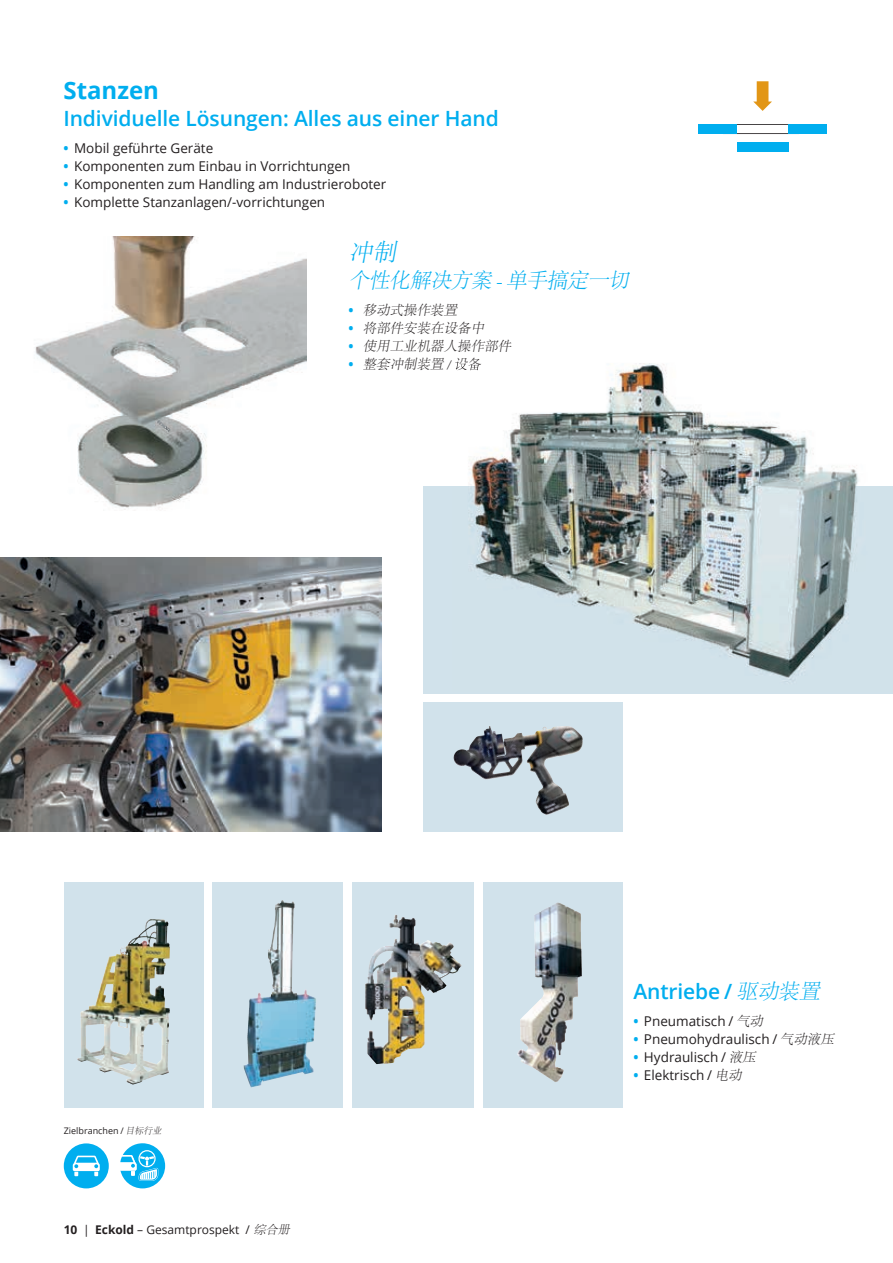
<style>
.page{position:relative;width:893px;height:1263px;background:#fff}
.page>*{position:absolute;margin:0;border:0;box-sizing:border-box;transform-origin:0 0}
.t1{font:700 24px "Open Sans";color:#00aeef}
.t2{font:italic 300 24px "Adobe Song Std";color:#00aeef}
.t3{font:600 21px "Open Sans";letter-spacing:-.005em;color:#00aeef}
.t4{font:italic 300 21px "Adobe Song Std";color:#00aeef}
.t5{font:13.5px "Open Sans";color:#231f20}
.t6{font:italic 300 13.5px "Adobe Song Std";color:#231f20}
.t7{font:12px "Open Sans";color:#231f20}
.t8{font:9px "Open Sans";color:#231f20}
.s1{font-weight:700;color:#00aeef}
.s2{font-family:"Open Sans";font-weight:700;font-style:normal;color:#00aeef}
.s3{font-family:"Adobe Song Std";font-weight:300;font-style:italic}
.s4{font-weight:700}
</style>
<div class="page">
<svg style="left:120px;top:1143px;width:45px;height:45px"></svg>
<div style="left:64px;top:1143px;width:45px;height:45px;background:#00aeef;border-radius:50%"></div>
<svg style="left:73px;top:1155px;width:27px;height:21px"></svg>
<div style="left:423px;top:486px;width:470px;height:208px;background:#d1e2eb"></div>
<img style="left:35px;top:236px;width:272px;height:274px">
<img style="left:457px;top:363px;width:402px;height:317px">
<img style="left:455px;top:363px;width:27px;height:7px">
<svg style="left:64px;top:882px;width:140px;height:225px;fill:#d1e2eb"></svg>
<img style="left:80px;top:919px;width:71px;height:95px">
<svg style="left:213px;top:882px;width:130px;height:225px;fill:#d1e2eb"></svg>
<img style="left:244px;top:900px;width:37px;height:174px">
<svg style="left:352px;top:882px;width:122px;height:225px;fill:#d1e2eb"></svg>
<img style="left:388px;top:914px;width:12px;height:32px">
<svg style="left:483px;top:882px;width:139px;height:225px;fill:#d1e2eb"></svg>
<img style="left:534px;top:902px;width:24px;height:93px">
<svg style="left:737px;top:124px;width:51px;height:10px"></svg>
<div style="left:698px;top:124px;width:39px;height:10px;background:#00aeef"></div>
<div style="left:737px;top:142px;width:51px;height:9px;background:#00aeef"></div>
<div style="left:788px;top:124px;width:39px;height:10px;background:#00aeef"></div>
<svg style="left:753px;top:81px;width:19px;height:30px"></svg>
<img style="left:0;top:557px;width:381px;height:274px">
<svg style="left:423px;top:703px;width:199px;height:129px;fill:#d1e2eb"></svg>
<img style="left:454px;top:726px;width:36px;height:30px">
<h1 class="t1" style="left:63px;top:74px;width:97px">Stanzen</h1>
<h2 class="t3" style="left:63px;top:104px;width:437px">Individuelle Lösungen: Alles aus einer Hand</h2>
<p class="t5" style="left:63px;top:139px;width:151px"><span class="s1">•</span> Mobil geführte Geräte</p>
<p class="t5" style="left:63px;top:157px;width:288px"><span class="s1">•</span> Komponenten zum Einbau in Vorrichtungen</p>
<p class="t5" style="left:63px;top:175px;width:324px"><span class="s1">•</span> Komponenten zum Handling am Industrieroboter</p>
<p class="t5" style="left:63px;top:193px;width:263px"><span class="s1">•</span> Komplette Stanzanlagen/-vorrichtungen</p>
<h1 class="t2" style="left:349px;top:240px;width:54px">冲制</h1>
<h2 class="t4" style="left:349px;top:269px;width:286px">个性化解决方案 -单手搞定一切</h2>
<p class="t6" style="left:349px;top:303px;width:113px"><span class="s2">•</span> 移动式操作装置</p>
<p class="t6" style="left:349px;top:321px;width:140px"><span class="s2">•</span> 将部件安装在设备中</p>
<p class="t6" style="left:349px;top:339px;width:167px"><span class="s2">•</span> 使用工业机器人操作部件</p>
<p class="t6" style="left:349px;top:357px;width:136px"><span class="s2">•</span> 整套冲制装置 /设备</p>
<p class="t8" style="left:64px;top:1125px;width:101px">Zielbranchen / <span class="s3">目标行业</span></p>
<p class="t7" style="left:64px;top:1221px;width:230px"><span class="s4">10</span> | <span class="s4">Eckold</span> – Gesamtprospekt / <span class="s3">综合册</span></p>
<h2 class="t3" style="left:633px;top:977px;width:193px">Antriebe / <span class="s3">驱动装置</span></h2>
<p class="t5" style="left:633px;top:1012px;width:134px"><span class="s1">•</span> Pneumatisch / <span class="s3">气动</span></p>
<p class="t5" style="left:633px;top:1030px;width:205px"><span class="s1">•</span> Pneumohydraulisch / <span class="s3">气动液压</span></p>
<p class="t5" style="left:633px;top:1048px;width:127px"><span class="s1">•</span> Hydraulisch / <span class="s3">液压</span></p>
<p class="t5" style="left:633px;top:1066px;width:113px"><span class="s1">•</span> Elektrisch / <span class="s3">电动</span></p>
</div>
